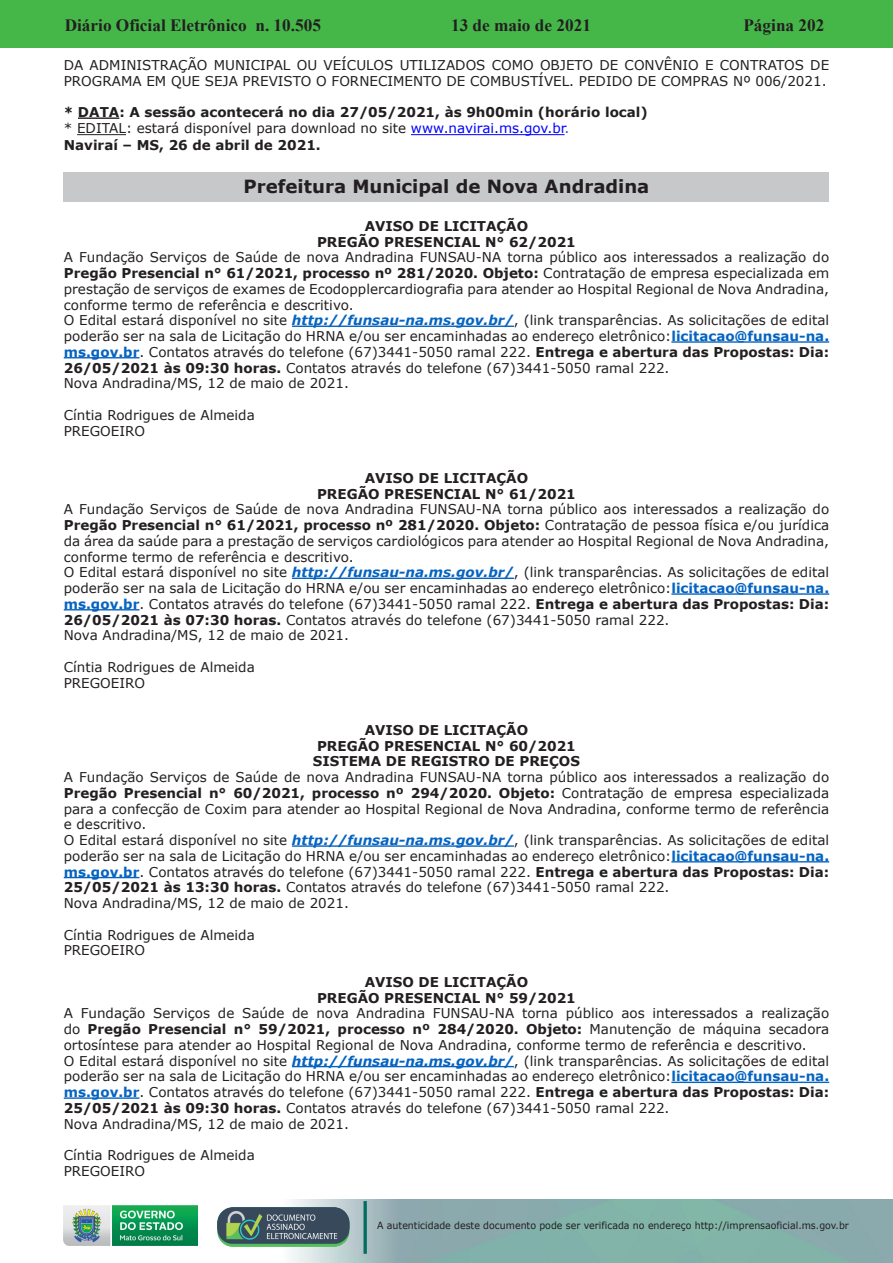
<style>
.page{position:relative;width:893px;height:1263px;background:#fff}
.page>*{position:absolute;margin:0;border:0;box-sizing:border-box;transform-origin:0 0}
.Prefeituras_e_Câmara{font:700 18.15px "Verdana";color:#231f20}
.t1{font:700 17.25px "Times New Roman";color:#231f20}
.Subtitle{font:13.5px/15.8px "Verdana";color:#231f20;text-align:justify}
.Subtitle-2{font:700 13.5px "Verdana";color:#231f20}
.t2{font:9.9px "Verdana";color:#231f20;scale:.95 1}
.s1{color:#00f}
.s2{color:#0070c0}
.s3{font-weight:700}
.s4{font-weight:700;font-style:italic;color:#0563c1}
.s5{font-weight:700;color:#0563c1}
</style>
<div class="page">
<div style="left:0;top:0;width:893px;height:48px;background:#45b749"></div>
<img style="left:63px;top:1199px;width:830px;height:64px">
<img style="left:364px;top:1202px;width:2px;height:51px">
<img style="left:218px;top:1207px;width:132px;height:39px">
<img style="left:64px;top:1205px;width:134px;height:41px">
<hr style="left:78px;top:117px;width:41px;height:2px;background:#231f20">
<hr style="left:77px;top:134px;width:49px;height:1px;background:#231f20">
<hr style="left:411px;top:134px;width:154px;height:1px;background:#00f">
<hr style="left:292px;top:326px;width:222px;height:1px;background:#0563c1">
<hr style="left:671px;top:341px;width:158px;height:2px;background:#0563c1">
<hr style="left:64px;top:357px;width:75px;height:1px;background:#0563c1">
<hr style="left:292px;top:578px;width:222px;height:1px;background:#0563c1">
<hr style="left:671px;top:593px;width:158px;height:2px;background:#0563c1">
<hr style="left:64px;top:609px;width:75px;height:1px;background:#0563c1">
<hr style="left:292px;top:845px;width:222px;height:2px;background:#0563c1">
<hr style="left:671px;top:861px;width:158px;height:1px;background:#0563c1">
<hr style="left:64px;top:877px;width:75px;height:1px;background:#0563c1">
<hr style="left:292px;top:1066px;width:222px;height:1px;background:#0563c1">
<hr style="left:671px;top:1082px;width:158px;height:1px;background:#0563c1">
<hr style="left:64px;top:1097px;width:75px;height:2px;background:#0563c1">
<div style="left:64px;top:172px;width:765px;height:30px;background:#c7c8ca"></div>
<p class="t1" style="left:65px;top:13px;width:258px">Diário Oficial Eletrônico n. 10.505</p>
<p class="t1" style="left:451px;top:13px;width:141px">13 de maio de 2021</p>
<p class="t1" style="left:743px;top:13px;width:82px">Página 202</p>
<p class="Subtitle" style="left:64px;top:57px;width:767px;line-height:16.2px">DA ADMINISTRAÇÃO MUNICIPAL OU VEÍCULOS UTILIZADOS COMO OBJETO DE CONVÊNIO E CONTRATOS DE<br>PROGRAMA EM QUE SEJA PREVISTO O FORNECIMENTO DE COMBUSTÍVEL. PEDIDO DE COMPRAS Nº 006/2021.</p>
<p class="Subtitle-2" style="left:64px;top:103px;width:586px">* DATA: A sessão acontecerá no dia 27/05/2021, às 9h00min (horário local)</p>
<p class="Subtitle" style="left:64px;top:121px;width:507px">* EDITAL: estará disponível para download no site <span class="s1">www.navirai.ms.gov.br</span><span class="s2">.</span></p>
<p class="Subtitle-2" style="left:64px;top:136px;width:259px">Naviraí – MS, 26 de abril de 2021.</p>
<p class="Prefeituras_e_Câmara" style="left:243px;top:174px;width:407px">Prefeitura Municipal de Nova Andradina</p>
<p class="Subtitle-2" style="left:365px;top:216px;width:165px">AVISO DE LICITAÇÃO</p>
<p class="Subtitle-2" style="left:317px;top:232px;width:260px">PREGÃO PRESENCIAL N° 62/2021</p>
<p class="Subtitle" style="left:64px;top:249px;width:767px">A Fundação Serviços de Saúde de nova Andradina FUNSAU-NA torna público aos interessados a realização do <span class="s3">Pregão Presencial n° 61/2021, processo nº 281/2020. Objeto:</span> Contratação de empresa especializada em prestação de serviços de exames de Ecodopplercardiografia para atender ao Hospital Regional de Nova Andradina, conforme termo de referência e descritivo.</p>
<p class="Subtitle" style="left:64px;top:312px;width:767px">O Edital estará disponível no site <span class="s4">http://funsau-na.ms.gov.br/</span>, (link transparências. As solicitações de edital poderão ser na sala de Licitação do HRNA e/ou ser encaminhadas ao endereço eletrônico:<span class="s5">licitacao@funsau-na. ms.gov.br</span>. Contatos através do telefone (67)3441-5050 ramal 222. <span class="s3">Entrega e abertura das Propostas: Dia:<br>26/05/2021 às 09:30 horas.</span> Contatos através do telefone (67)3441-5050 ramal 222.</p>
<p class="Subtitle" style="left:64px;top:375px;width:287px">Nova Andradina/MS, 12 de maio de 2021.</p>
<p class="Subtitle" style="left:64px;top:407px;width:193px">Cíntia Rodrigues de Almeida</p>
<p class="Subtitle" style="left:64px;top:423px;width:83px">PREGOEIRO</p>
<p class="Subtitle-2" style="left:365px;top:468px;width:165px">AVISO DE LICITAÇÃO</p>
<p class="Subtitle-2" style="left:317px;top:484px;width:260px">PREGÃO PRESENCIAL N° 61/2021</p>
<p class="Subtitle" style="left:64px;top:501px;width:767px">A Fundação Serviços de Saúde de nova Andradina FUNSAU-NA torna público aos interessados a realização do <span class="s3">Pregão Presencial n° 61/2021, processo nº 281/2020. Objeto:</span> Contratação de pessoa física e/ou jurídica da área da saúde para a prestação de serviços cardiológicos para atender ao Hospital Regional de Nova Andradina, conforme termo de referência e descritivo.</p>
<p class="Subtitle" style="left:64px;top:564px;width:767px">O Edital estará disponível no site <span class="s4">http://funsau-na.ms.gov.br/</span>, (link transparências. As solicitações de edital poderão ser na sala de Licitação do HRNA e/ou ser encaminhadas ao endereço eletrônico:<span class="s5">licitacao@funsau-na. ms.gov.br</span>. Contatos através do telefone (67)3441-5050 ramal 222. <span class="s3">Entrega e abertura das Propostas: Dia:<br>26/05/2021 às 07:30 horas.</span> Contatos através do telefone (67)3441-5050 ramal 222.</p>
<p class="Subtitle" style="left:64px;top:627px;width:287px">Nova Andradina/MS, 12 de maio de 2021.</p>
<p class="Subtitle" style="left:64px;top:659px;width:193px">Cíntia Rodrigues de Almeida</p>
<p class="Subtitle" style="left:64px;top:675px;width:83px">PREGOEIRO</p>
<p class="Subtitle-2" style="left:365px;top:720px;width:165px">AVISO DE LICITAÇÃO</p>
<p class="Subtitle-2" style="left:317px;top:736px;width:260px">PREGÃO PRESENCIAL N° 60/2021</p>
<p class="Subtitle-2" style="left:313px;top:752px;width:268px">SISTEMA DE REGISTRO DE PREÇOS</p>
<p class="Subtitle" style="left:64px;top:769px;width:767px">A Fundação Serviços de Saúde de nova Andradina FUNSAU-NA torna público aos interessados a realização do <span class="s3">Pregão Presencial n° 60/2021, processo nº 294/2020. Objeto:</span> Contratação de empresa especializada para a confecção de Coxim para atender ao Hospital Regional de Nova Andradina, conforme termo de referência e descritivo.</p>
<p class="Subtitle" style="left:64px;top:832px;width:767px">O Edital estará disponível no site <span class="s4">http://funsau-na.ms.gov.br/</span>, (link transparências. As solicitações de edital poderão ser na sala de Licitação do HRNA e/ou ser encaminhadas ao endereço eletrônico:<span class="s5">licitacao@funsau-na. ms.gov.br</span>. Contatos através do telefone (67)3441-5050 ramal 222. <span class="s3">Entrega e abertura das Propostas: Dia:<br>25/05/2021 às 13:30 horas.</span> Contatos através do telefone (67)3441-5050 ramal 222.</p>
<p class="Subtitle" style="left:64px;top:895px;width:287px">Nova Andradina/MS, 12 de maio de 2021.</p>
<p class="Subtitle" style="left:64px;top:927px;width:193px">Cíntia Rodrigues de Almeida</p>
<p class="Subtitle" style="left:64px;top:942px;width:83px">PREGOEIRO</p>
<p class="Subtitle-2" style="left:365px;top:972px;width:165px">AVISO DE LICITAÇÃO</p>
<p class="Subtitle-2" style="left:317px;top:988px;width:260px">PREGÃO PRESENCIAL N° 59/2021</p>
<p class="Subtitle" style="left:64px;top:1005px;width:767px">A Fundação Serviços de Saúde de nova Andradina FUNSAU-NA torna público aos interessados a realização do <span class="s3">Pregão Presencial n° 59/2021, processo nº 284/2020. Objeto:</span> Manutenção de máquina secadora ortosíntese para atender ao Hospital Regional de Nova Andradina, conforme termo de referência e descritivo.</p>
<p class="Subtitle" style="left:64px;top:1053px;width:767px">O Edital estará disponível no site <span class="s4">http://funsau-na.ms.gov.br/</span>, (link transparências. As solicitações de edital poderão ser na sala de Licitação do HRNA e/ou ser encaminhadas ao endereço eletrônico:<span class="s5">licitacao@funsau-na. ms.gov.br</span>. Contatos através do telefone (67)3441-5050 ramal 222. <span class="s3">Entrega e abertura das Propostas: Dia:<br>25/05/2021 às 09:30 horas.</span> Contatos através do telefone (67)3441-5050 ramal 222.</p>
<p class="Subtitle" style="left:64px;top:1116px;width:287px">Nova Andradina/MS, 12 de maio de 2021.</p>
<p class="Subtitle" style="left:64px;top:1147px;width:193px">Cíntia Rodrigues de Almeida</p>
<p class="Subtitle" style="left:64px;top:1163px;width:83px">PREGOEIRO</p>
<p class="t2" style="left:377px;top:1219px;width:498px">A autenticidade deste documento pode ser verificada no endereço http://imprensaoficial.ms.gov.br</p>
</div>
